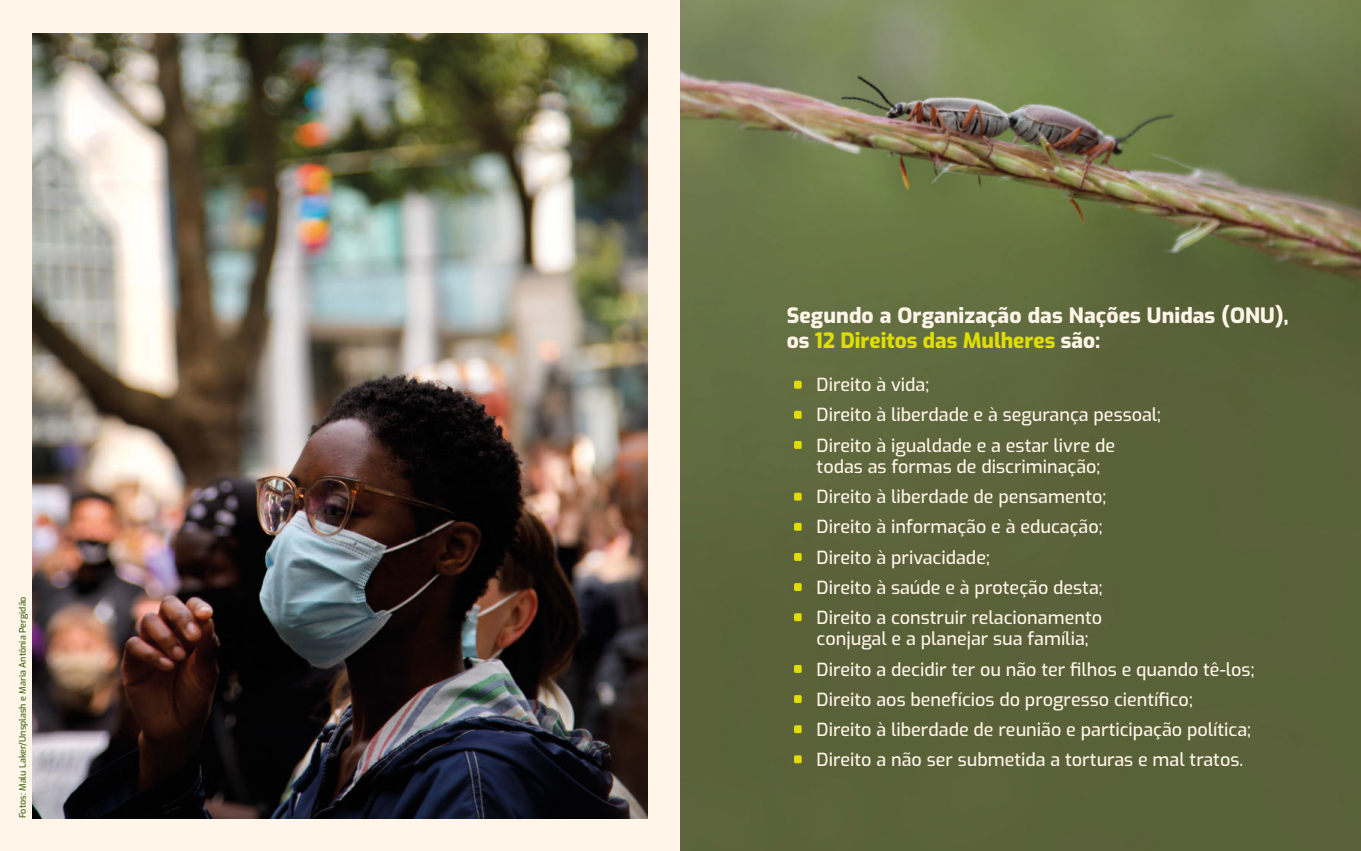
<style>
.page{position:relative;width:1361px;height:851px;background:#fff}
.page>*{position:absolute;margin:0;border:0;box-sizing:border-box;transform-origin:0 0}
.t1{font:800 21px/25.2px "Exo";letter-spacing:.005em;color:#fff5e9}
.t2{font:500 18px/21.6px "Exo";color:#fff5e9}
.t3{font:500 9px "Exo";color:#3d6315}
.s1{color:#dedc00}
.s2{font-size:52.5px;color:#dedc00}
</style>
<div class="page">
<div style="left:0;top:0;width:680px;height:850px;background:#fff5e9"></div>
<img style="left:680px;top:0;width:680px;height:850px">
<img style="left:33px;top:33px;width:614px;height:785px">
<p class="t3" style="left:16px;top:818px;width:223px;rotate:-90deg">Fotos: Malu Laker/Unsplash e Maria Antônia Pergidão</p>
<p class="t1" style="left:787px;top:302px;width:503px">Segundo a Organização das Nações Unidas (ONU), os <span class="s1">12 Direitos das Mulheres</span> são:</p>
<p class="t2" style="left:789px;top:373px;width:141px"><span class="s2">•</span> Direito à vida;</p>
<p class="t2" style="left:789px;top:403px;width:373px"><span class="s2">•</span> Direito à liberdade e à segurança pessoal;</p>
<p class="t2" style="left:816px;top:433px;width:300px;text-indent:-27px"><span class="s2">•</span> Direito à igualdade e a estar livre de todas as formas de discriminação;</p>
<p class="t2" style="left:789px;top:485px;width:318px"><span class="s2">•</span> Direito à liberdade de pensamento;</p>
<p class="t2" style="left:789px;top:515px;width:314px"><span class="s2">•</span> Direito à informação e à educação;</p>
<p class="t2" style="left:789px;top:545px;width:202px"><span class="s2">•</span> Direito à privacidade;</p>
<p class="t2" style="left:789px;top:575px;width:314px"><span class="s2">•</span> Direito à saúde e à proteção desta;</p>
<p class="t2" style="left:816px;top:607px;width:287px;text-indent:-27px"><span class="s2">•</span> Direito a construir relacionamento conjugal e a planejar sua família;</p>
<p class="t2" style="left:789px;top:657px;width:466px"><span class="s2">•</span> Direito a decidir ter ou não ter filhos e quando tê-los;</p>
<p class="t2" style="left:789px;top:687px;width:405px"><span class="s2">•</span> Direito aos benefícios do progresso científico;</p>
<p class="t2" style="left:789px;top:717px;width:463px"><span class="s2">•</span> Direito à liberdade de reunião e participação política;</p>
<p class="t2" style="left:789px;top:747px;width:455px"><span class="s2">•</span> Direito a não ser submetida a torturas e mal tratos.</p>
</div>
